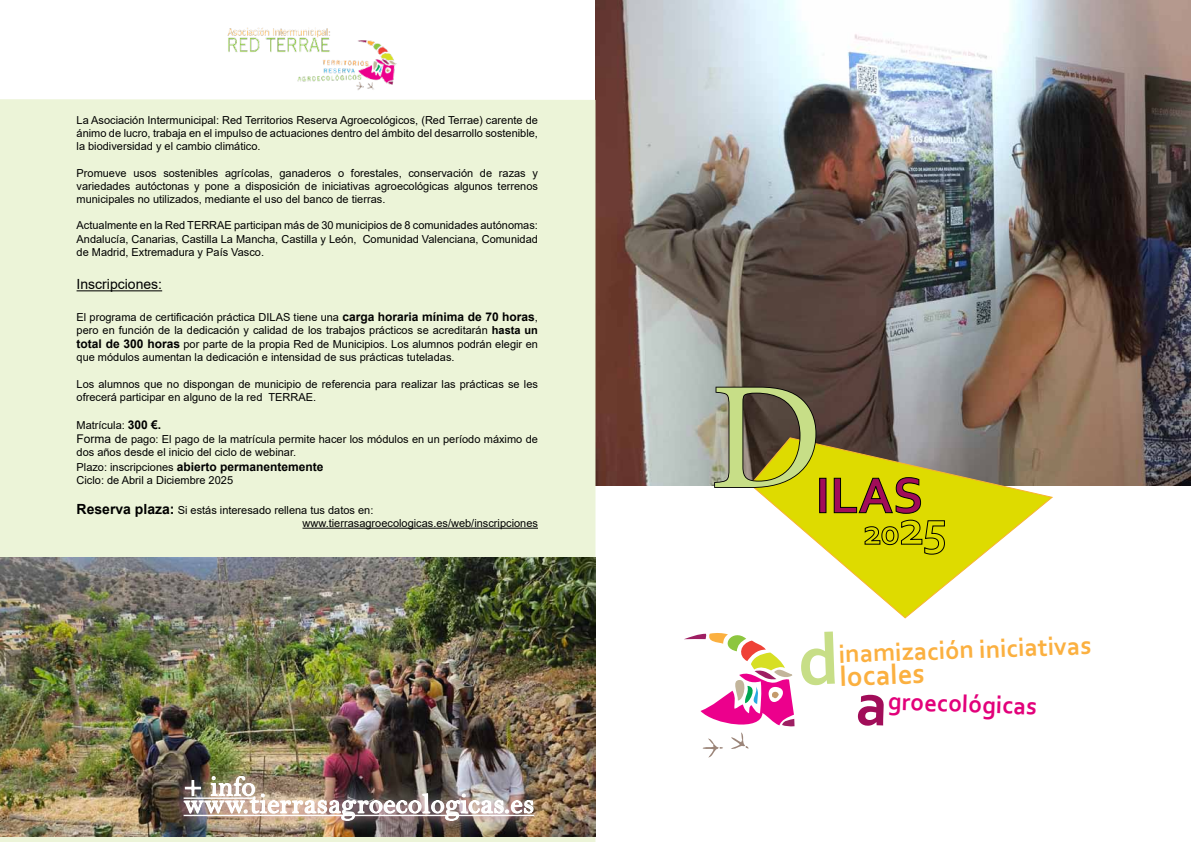
<style>
.page{position:relative;width:1191px;height:842px;background:#fff}
.page>*{position:absolute;margin:0;border:0;box-sizing:border-box;transform-origin:0 0}
.t1{font:153px "Minion Pro";color:#c7de87}
.t2{font:700 52.7px "Corbel";color:#a10d59}
.t3{font:700 28.9px "Corbel";color:#fbb040}
.t4{font:28px "Bell";letter-spacing:.02em;color:#fff}
.t5{font:700 26px "Corbel";color:#fbb040}
.t6{font:700 25.1px "Corbel";color:#e2007a}
.t7{font:14px "Arial";color:#000}
.t8{font:700 12px "Arial";color:#000}
.t9{font:11px/13.2px "Arial";color:#000}
.s1{font-weight:700;font-size:12px}
.s2{font-weight:700}
.s3{font-size:12px}
.s4{font-weight:400;font-size:11px}
.s5{font-weight:700;font-size:14px}
</style>
<div class="page">
<img style="left:595px;top:0;width:595px;height:486px">
<div style="left:0;top:99px;width:595px;height:743px;background:#ecf4d8"></div>
<hr style="left:77px;top:290px;width:85px;height:1px;background:#000">
<hr style="left:302px;top:528px;width:236px;height:1px;background:#000">
<img style="left:227px;top:27px;width:170px;height:63px">
<svg style="left:684px;top:633px;width:110px;height:125px"></svg>
<svg style="left:755px;top:437px;width:299px;height:182px"></svg>
<svg style="left:713px;top:386px;width:104px;height:103px"></svg>
<img style="left:0;top:558px;width:595px;height:279px">
<div style="left:164px;top:756px;width:389px;height:84px;background:#fff;opacity:.75"></div>
<img style="left:183px;top:775px;width:351px;height:47px">
<p class="t9" style="left:77px;top:113px;width:463px;text-align:justify">La Asociación Intermunicipal: Red Territorios Reserva Agroecológicos, (Red Terrae) carente de ánimo de lucro, trabaja en el impulso de actuaciones dentro del ámbito del desarrollo sostenible, la biodiversidad y el cambio climático.</p>
<p class="t9" style="left:77px;top:166px;width:463px;text-align:justify">Promueve usos sostenibles agrícolas, ganaderos o forestales, conservación de razas y variedades autóctonas y pone a disposición de iniciativas agroecológicas algunos terrenos municipales no utilizados, mediante el uso del banco de tierras.</p>
<p class="t9" style="left:77px;top:219px;width:463px;text-align:justify">Actualmente en la Red TERRAE participan más de 30 municipios de 8 comunidades autónomas:<br>Andalucía, Canarias, Castilla La Mancha, Castilla y León, Comunidad Valenciana, Comunidad de Madrid, Extremadura y País Vasco.</p>
<p class="t7" style="left:77px;top:275px;width:87px">Inscripciones:</p>
<p class="t9" style="left:77px;top:310px;width:463px">El programa de certificación práctica DILAS tiene una <span class="s1">carga horaria mínima de 70 horas</span>, pero en función de la dedicación y calidad de los trabajos prácticos se acreditarán <span class="s2">hasta un</span></p>
<p class="t9" style="left:77px;top:338px;width:463px"><span class="s1">total de 300 horas</span> por parte de la propia Red de Municipios. Los alumnos podrán elegir en que módulos aumentan la dedicación e intensidad de sus prácticas tuteladas.</p>
<p class="t9" style="left:77px;top:377px;width:463px">Los alumnos que no dispongan de municipio de referencia para realizar las prácticas se les ofrecerá participar en alguno de la red TERRAE.</p>
<p class="t9" style="left:77px;top:417px;width:463px;line-height:14.4px">Matrícula: <span class="s1">300 €.<br></span><span class="s3">Forma d</span>e pago: El pago de la matrícula permite hacer los módulos en un período máximo de</p>
<p class="t9" style="left:77px;top:446px;width:221px">dos años desde el inicio del ciclo de webinar.</p>
<p class="t8" style="left:77px;top:458px;width:248px"><span class="s4">Plazo: inscripciones</span> abierto permanentemente</p>
<p class="t9" style="left:77px;top:473px;width:158px">Ciclo: de Abril a Diciembre 2025</p>
<p class="t9" style="left:302px;top:503px;width:237px;text-indent:-226px"><span class="s5">Reserva plaza:</span> Si estás interesado rellena tus datos en: www.tierrasagroecologicas.es/web/inscripciones</p>
<h3 class="t4" style="left:184px;top:770px;width:73px">+ info</h3>
<h3 class="t4" style="left:184px;top:787px;width:352px">www.tierrasagroecologicas.es</h3>
<h1 class="t1" style="left:710px;top:336px;width:114px">D</h1>
<h2 class="t2" style="left:815px;top:462px;width:109px">ILAS</h2>
<h3 class="t5" style="left:838px;top:638px;width:254px;rotate:-2deg">inamización iniciativas</h3>
<h3 class="t3" style="left:839px;top:658px;width:87px;rotate:-2deg">locales</h3>
<h3 class="t6" style="left:888px;top:685px;width:151px;rotate:2deg">groecológicas</h3>
</div>
